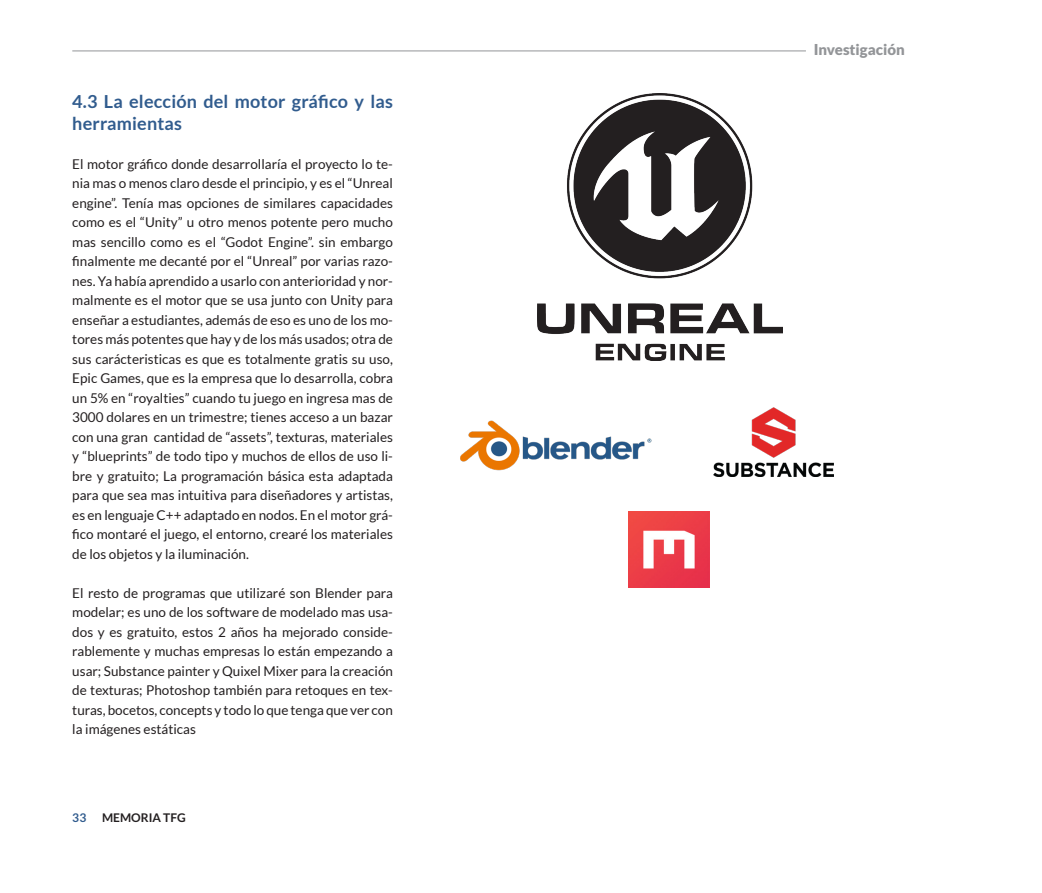
<style>
.page{position:relative;width:1042px;height:893px;background:#fff}
.page>*{position:absolute;margin:0;border:0;box-sizing:border-box;transform-origin:0 0}
.t1{font:700 18px/21.6px "Lato";letter-spacing:.01em;color:#315c8e}
.t2{font:900 15px "Lato";color:#939598}
.Cuerpo_General{font:13.5px/19.5px "Lato";color:#231f20;text-align:justify}
.t3{font:700 12px "Lato";color:#231f20}
.t4{font:700 12px "Lato";color:#315c8e}
</style>
<div class="page">
<hr style="left:72px;top:51px;width:734px;height:1px;background:#939598">
<img style="left:537px;top:94px;width:245px;height:266px">
<img style="left:460px;top:420px;width:191px;height:51px">
<img style="left:713px;top:407px;width:120px;height:70px">
<img style="left:629px;top:512px;width:80px;height:75px">
<p class="t1" style="left:72px;top:90px;width:322px">4.3 La elección del motor gráfico y las herramientas</p>
<p class="Cuerpo_General" style="left:72px;top:154px;width:322px">El motor gráfico donde desarrollaría el proyecto lo te&shy;nia mas o menos claro desde el principio, y es el “Unreal engine”. Tenía mas opciones de similares capacidades como es el “Unity” u otro menos potente pero mucho mas sencillo como es el “Godot Engine”. sin embargo finalmente me decanté por el “Unreal” por varias razo&shy;nes. Ya había aprendido a usarlo con anterioridad y nor&shy;malmente es el motor que se usa junto con Unity para enseñar a estudiantes, además de eso es uno de los mo&shy;tores más potentes que hay y de los más usados; otra de sus carácteristicas es que es totalmente gratis su uso, Epic Games, que es la empresa que lo desarrolla, cobra un 5% en “royalties” cuando tu juego en ingresa mas de 3000 dolares en un trimestre; tienes acceso a un bazar con una gran cantidad de “assets”, texturas, materiales y “blueprints” de todo tipo y muchos de ellos de uso li&shy;bre y gratuito; La programación básica esta adaptada para que sea mas intuitiva para diseñadores y artistas, es en lenguaje C++ adaptado en nodos. En el motor grá&shy;fico montaré el juego, el entorno, crearé los materiales de los objetos y la iluminación.</p>
<p class="Cuerpo_General" style="left:72px;top:583px;width:322px">El resto de programas que utilizaré son Blender para modelar; es uno de los software de modelado mas usa&shy;dos y es gratuito, estos 2 años ha mejorado conside&shy;rablemente y muchas empresas lo están empezando a usar; Substance painter y Quixel Mixer para la creación de texturas; Photoshop también para retoques en tex&shy;turas, bocetos, concepts y todo lo que tenga que ver con la imágenes estáticas</p>
<p class="t4" style="left:72px;top:811px;width:16px">33</p>
<p class="t3" style="left:102px;top:811px;width:85px">MEMORIA TFG</p>
<p class="t2" style="left:813px;top:40px;width:93px">Investigación</p>
</div>
